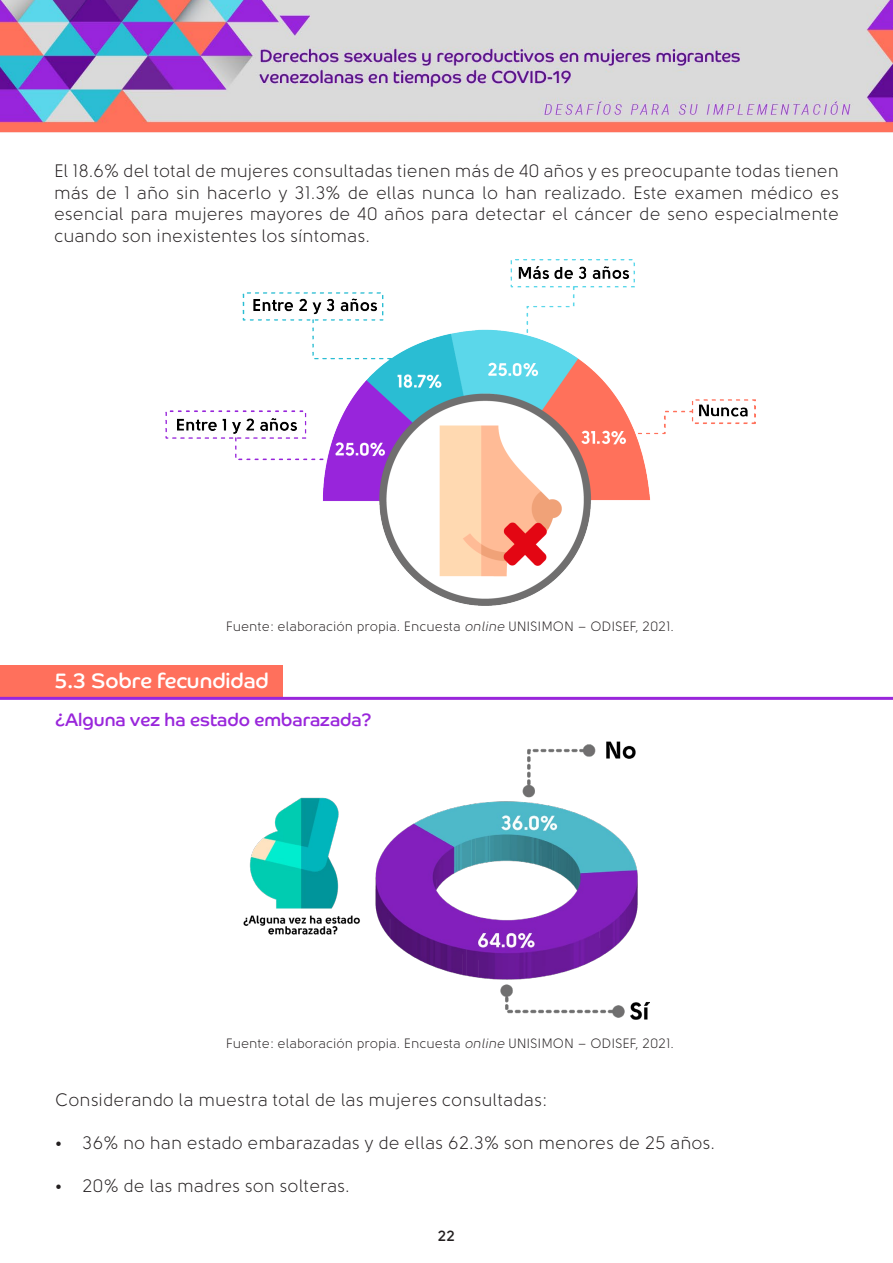
<style>
.page{position:relative;width:893px;height:1263px;background:#fff}
.page>*{position:absolute;margin:0;border:0;box-sizing:border-box;transform-origin:0 0}
.t1{font:21px "Co Headline Corp";color:#fff}
.t2{font:18px/21.6px "Solomon Sans Book";color:#231f20;text-align:justify}
.t3{font:18px "Co Headline Corp";color:#9926db}
.t4{font:700 15px "Solomon Sans Semi";color:#231f20}
.t5{font:13.5px "Solomon Sans Book";color:#231f20}
.s1{font-family:"Solomon Sans Book Italic"}
</style>
<div class="page">
<img style="left:0;top:0;width:893px;height:133px">
<div style="left:0;top:665px;width:283px;height:32px;background:#ff705c"></div>
<hr style="left:0;top:697px;width:893px;height:3px;background:#9926db">
<img style="left:243px;top:741px;width:407px;height:279px">
<div style="left:248px;top:940px;width:89px;height:70px;background:#fff"></div>
<div style="left:467px;top:877px;width:76px;height:25px;background:#fff"></div>
<img style="left:165px;top:259px;width:591px;height:346px">
<p class="t2" style="left:54px;top:160px;width:786px">El 18.6% del total de mujeres consultadas tienen más de 40 años y es preocupante todas tienen más de 1 año sin hacerlo y 31.3% de ellas nunca lo han realizado. Este examen médico es esencial para mujeres mayores de 40 años para detectar el cáncer de seno especialmente cuando son inexistentes los síntomas.</p>
<p class="t5" style="left:226px;top:619px;width:450px">Fuente: elaboración propia. Encuesta <span class="s1">online</span> UNISIMON – ODISEF, 2021.</p>
<p class="t1" style="left:55px;top:668px;width:215px">5.3 Sobre fecundidad</p>
<p class="t3" style="left:55px;top:709px;width:318px">¿Alguna vez ha estado embarazada?</p>
<p class="t5" style="left:226px;top:1036px;width:450px">Fuente: elaboración propia. Encuesta <span class="s1">online</span> UNISIMON – ODISEF, 2021.</p>
<p class="t2" style="left:55px;top:1089px;width:494px">Considerando la muestra total de las mujeres consultadas:</p>
<p class="t2" style="left:55px;top:1132px;width:662px">• 36% no han estado embarazadas y de ellas 62.3% son menores de 25 años.</p>
<p class="t2" style="left:55px;top:1175px;width:296px">• 20% de las madres son solteras.</p>
<p class="t4" style="left:438px;top:1227px;width:19px">22</p>
</div>
